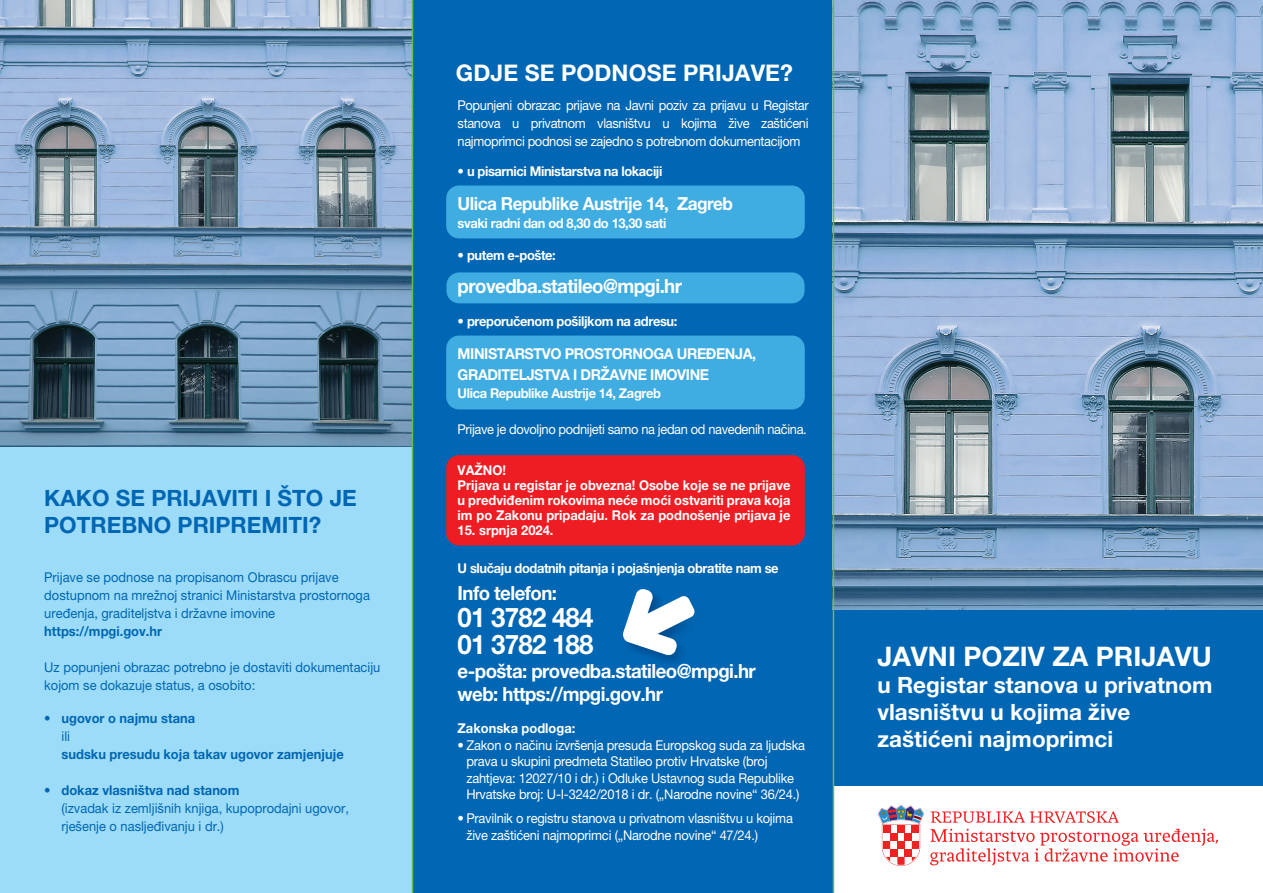
<style>
.page{position:relative;width:1263px;height:893px;background:#fff}
.page>*{position:absolute;margin:0;border:0;box-sizing:border-box;transform-origin:0 0}
.t1{font:700 27px "Helvetica Neue LT Pro";color:#fff}
.t2{font:700 27px/27px "Helvetica Neue LT Pro";letter-spacing:-.03em;color:#fff;scale:.96 1}
.t3{font:700 22.95px "Helvetica Neue LT Pro";letter-spacing:.005em;color:#fff}
.t4{font:700 22.5px/27px "Helvetica Neue LT Pro";color:#fff}
.t5{font:700 22.5px/27px "Helvetica Neue LT Pro";color:#0166b3}
.t6{font:700 19.5px/22.5px "Helvetica Neue LT Pro";letter-spacing:-.03em;color:#fff;scale:.96 1}
.t7{font:700 18px "Helvetica Neue LT Pro";letter-spacing:-.03em;color:#fff;scale:.96 1}
.t8{font:700 15px/21px "Helvetica Neue LT Pro";letter-spacing:-.03em;color:#fff;scale:.96 1}
.t9{font:13.5px/16.5px "Helvetica Neue LT Pro";letter-spacing:-.02em;color:#fff;scale:.96 1}
.t10{font:13.5px/18px "Helvetica Neue LT Pro";color:#0166b3;scale:.96 1}
.t11{font:700 13.5px "Helvetica Neue LT Pro";letter-spacing:-.03em;color:#fff;scale:.96 1}
.t12{font:700 13.5px/15px "Helvetica Neue LT Pro";color:#fff;scale:.96 1}
.t13{font:700 13.5px/18px "Helvetica Neue LT Pro";color:#0166b3;scale:.96 1}
.s1{font-weight:300}
.s2{font-weight:400}
.s3{font-weight:700}
</style>
<div class="page">
<div style="left:412px;top:0;width:421px;height:893px;background:#0166b3"></div>
<div style="left:0;top:445px;width:412px;height:448px;background:#9cdcf8"></div>
<div style="left:446px;top:272px;width:358px;height:31px;background:#40ade2;border-radius:13px"></div>
<div style="left:446px;top:336px;width:359px;height:73px;background:#40ade2;border-radius:13px"></div>
<div style="left:446px;top:186px;width:359px;height:52px;background:#40ade2;border-radius:13px"></div>
<div style="left:446px;top:455px;width:359px;height:91px;background:#ee1d23;border-radius:13px"></div>
<div style="left:826px;top:610px;width:437px;height:176px;background:#0166b3"></div>
<img style="left:574px;top:545px;width:180px;height:117px">
<svg style="left:623px;top:588px;width:72px;height:68px"></svg>
<svg style="left:930px;top:811px;width:189px;height:12px"></svg>
<svg style="left:930px;top:829px;width:288px;height:36px"></svg>
<svg style="left:878px;top:805px;width:46px;height:61px"></svg>
<img style="left:0;top:0;width:412px;height:446px">
<img style="left:832px;top:0;width:431px;height:610px">
<hr style="left:412px;top:0;width:1px;height:893px;background:#6abd45">
<hr style="left:833px;top:0;width:1px;height:893px;background:#6abd45">
<h3 class="t5" style="left:44px;top:484px;width:314px">KAKO SE PRIJAVITI I ŠTO JE<br>POTREBNO PRIPREMITI?</h3>
<p class="t10" style="left:44px;top:568px;width:341px">Prijave se podnose na propisanom Obrascu prijave dostupnom na mrežnoj stranici Ministarstva prostornoga uređenja, graditeljstva i državne imovine</p>
<p class="t13" style="left:44px;top:622px;width:124px">https://mpgi.gov.hr</p>
<p class="t10" style="left:44px;top:658px;width:352px">Uz popunjeni obrazac potrebno je dostaviti dokumentaciju kojom se dokazuje status, a osobito:</p>
<p class="t13" style="left:62px;top:709px;width:141px;text-indent:-17px"><span class="s1">•</span> ugovor o najmu stana <span class="s2">ili</span></p>
<p class="t13" style="left:62px;top:745px;width:295px">sudsku presudu koja takav ugovor zamjenjuje</p>
<p class="t10" style="left:62px;top:781px;width:301px;text-indent:-17px"><span class="s1">•</span> <span class="s3">dokaz vlasništva nad stanom<br></span>(izvadak iz zemljišnih knjiga, kupoprodajni ugovor, rješenje o nasljeđivanju i dr.)</p>
<h2 class="t3" style="left:456px;top:59px;width:339px">GDJE SE PODNOSE PRIJAVE?</h2>
<p class="t9" style="left:458px;top:96px;width:367px;line-height:18px;text-align:justify">Popunjeni obrazac prijave na Javni poziv za prijavu u Registar stanova u privatnom vlasništvu u kojima žive zaštićeni najmoprimci podnosi se zajedno s potrebnom dokumentacijom</p>
<p class="t11" style="left:458px;top:162px;width:215px">• u pisarnici Ministarstva na lokaciji</p>
<h3 class="t7" style="left:458px;top:193px;width:288px">Ulica Republike Austrije 14, Zagreb</h3>
<p class="t11" style="left:458px;top:215px;width:219px">svaki radni dan od 8,30 do 13,30 sati</p>
<p class="t11" style="left:458px;top:246px;width:104px">• putem e-pošte:</p>
<h3 class="t6" style="left:458px;top:274px;width:235px">provedba.statileo@mpgi.hr</h3>
<p class="t11" style="left:458px;top:312px;width:231px">• preporučenom pošiljkom na adresu:</p>
<p class="t8" style="left:458px;top:342px;width:312px">MINISTARSTVO PROSTORNOGA UREĐENJA,<br>GRADITELJSTVA I DRŽAVNE IMOVINE</p>
<p class="t11" style="left:458px;top:384px;width:213px">Ulica Republike Austrije 14, Zagreb</p>
<p class="t9" style="left:458px;top:420px;width:365px">Prijave je dovoljno podnijeti samo na jedan od navedenih načina.</p>
<p class="t12" style="left:458px;top:462px;width:348px">VAŽNO!<br>Prijava u registar je obvezna! Osobe koje se ne prijave u predviđenim rokovima neće moći ostvariti prava koja im po Zakonu pripadaju. Rok za podnošenje prijava je</p>
<p class="t12" style="left:458px;top:522px;width:101px">15. srpnja 2024.</p>
<p class="t11" style="left:458px;top:560px;width:336px">U slučaju dodatnih pitanja i pojašnjenja obratite nam se</p>
<h3 class="t6" style="left:458px;top:581px;width:105px">Info telefon:</h3>
<h1 class="t2" style="left:458px;top:603px;width:143px">01 3782 484<br>01 3782 188</h1>
<h3 class="t6" style="left:458px;top:659px;width:312px">e-pošta: provedba.statileo@mpgi.hr web: https://mpgi.gov.hr</h3>
<p class="t12" style="left:458px;top:721px;width:124px">Zakonska podloga:</p>
<p class="t9" style="left:466px;top:736px;width:354px;text-indent:-9px">• Zakon o načinu izvršenja presuda Europskog suda za ljudska prava u skupini predmeta Statileo protiv Hrvatske (broj zahtjeva: 12027/10 i dr.) i Odluke Ustavnog suda Republike Hrvatske broj: U-I-3242/2018 i dr. („Narodne novine“ 36/24.)</p>
<p class="t9" style="left:466px;top:810px;width:342px;text-indent:-9px">• Pravilnik o registru stanova u privatnom vlasništvu u kojima žive zaštićeni najmoprimci („Narodne novine“ 47/24.)</p>
<h1 class="t1" style="left:877px;top:640px;width:336px">JAVNI POZIV ZA PRIJAVU</h1>
<h3 class="t4" style="left:877px;top:671px;width:337px">u Registar stanova u privatnom vlasništvu u kojima žive zaštićeni najmoprimci</h3>
</div>
